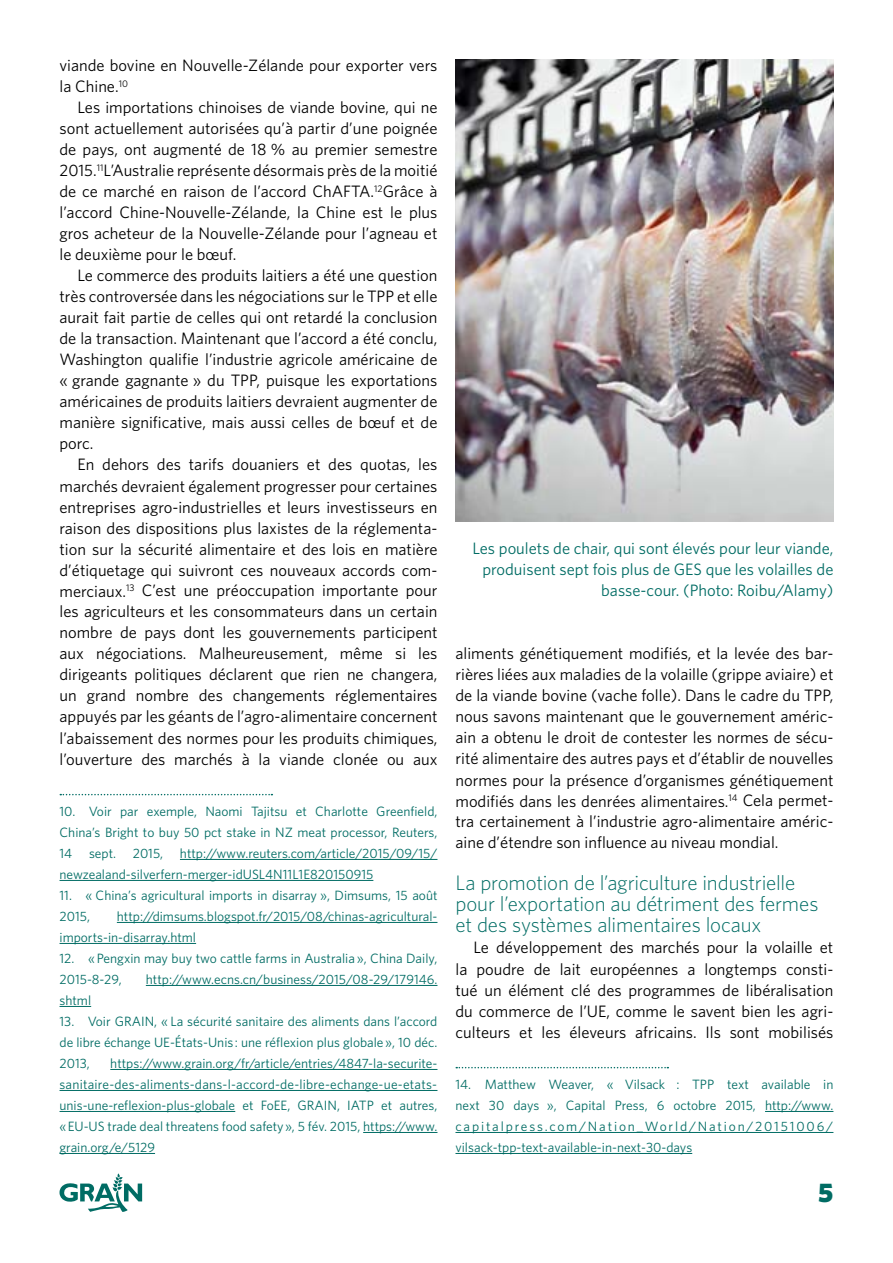
<style>
.page{position:relative;width:893px;height:1263px;background:#fff}
.page>*{position:absolute;margin:0;border:0;box-sizing:border-box;transform-origin:0 0}
.t1{font:900 27px "Whitney";color:#006c64}
.t2{font:300 21px/21px "Whitney";letter-spacing:-.005em;color:#006c64}
.t3{font:16.5px/21px "Whitney";color:#000;text-align:justify}
.t4{font:16.5px/21px "Whitney";color:#006c64;text-align:right}
.t5{font:13.5px/21px "Whitney";color:#006c64;text-align:justify}
</style>
<div class="page">
<svg style="left:60px;top:1173px;width:82px;height:39px"></svg>
<svg style="left:60px;top:794px;width:212px;height:1px"></svg>
<hr style="left:180px;top:859px;width:257px;height:1px;background:#006c64">
<hr style="left:60px;top:880px;width:313px;height:1px;background:#006c64">
<hr style="left:117px;top:922px;width:320px;height:1px;background:#006c64">
<hr style="left:60px;top:943px;width:136px;height:1px;background:#006c64">
<hr style="left:146px;top:985px;width:291px;height:1px;background:#006c64">
<hr style="left:60px;top:1006px;width:31px;height:1px;background:#006c64">
<hr style="left:110px;top:1069px;width:327px;height:1px;background:#006c64">
<hr style="left:60px;top:1090px;width:377px;height:1px;background:#006c64">
<hr style="left:60px;top:1111px;width:175px;height:1px;background:#006c64">
<hr style="left:363px;top:1132px;width:74px;height:1px;background:#006c64">
<hr style="left:60px;top:1153px;width:95px;height:1px;background:#006c64">
<svg style="left:456px;top:1067px;width:212px;height:1px"></svg>
<hr style="left:765px;top:1111px;width:68px;height:1px;background:#006c64">
<hr style="left:455px;top:1132px;width:378px;height:1px;background:#006c64">
<hr style="left:455px;top:1153px;width:237px;height:1px;background:#006c64">
<img style="left:455px;top:60px;width:378px;height:462px">
<p class="t3" style="left:60px;top:55px;width:379px">viande bovine en Nouvelle-Zélande pour exporter vers la Chine.<sup>10</sup></p>
<p class="t3" style="left:60px;top:97px;width:379px;text-indent:18px">Les importations chinoises de viande bovine, qui ne sont actuellement autorisées qu’à partir d’une poignée de pays, ont augmenté de 18 % au premier semestre 2015.<sup>11</sup>L’Australie représente désormais près de la moitié de ce marché en raison de l’accord ChAFTA.<sup>12</sup>Grâce à l’accord Chine-Nouvelle-Zélande, la Chine est le plus gros acheteur de la Nouvelle-Zélande pour l’agneau et le deuxième pour le bœuf.</p>
<p class="t3" style="left:60px;top:265px;width:379px;text-indent:18px">Le commerce des produits laitiers a été une question très controversée dans les négociations sur le TPP et elle aurait fait partie de celles qui ont retardé la conclusion de la transaction. Maintenant que l’accord a été conclu, Washington qualifie l’industrie agricole américaine de « grande gagnante » du TPP, puisque les exportations américaines de produits laitiers devraient augmenter de manière significative, mais aussi celles de bœuf et de porc.</p>
<p class="t3" style="left:60px;top:454px;width:379px;text-indent:18px">En dehors des tarifs douaniers et des quotas, les marchés devraient également progresser pour certaines entreprises agro-industrielles et leurs investisseurs en raison des dispositions plus laxistes de la réglementa&shy;tion sur la sécurité alimentaire et des lois en matière d’étiquetage qui suivront ces nouveaux accords com&shy;merciaux.<sup>13</sup> C’est une préoccupation importante pour les agriculteurs et les consommateurs dans un certain nombre de pays dont les gouvernements participent aux négociations. Malheureusement, même si les dirigeants politiques déclarent que rien ne changera, un grand nombre des changements réglementaires appuyés par les géants de l’agro-alimentaire concernent l’abaissement des normes pour les produits chimiques, l’ouverture des marchés à la viande clonée ou aux</p>
<p class="t5" style="left:60px;top:800px;width:379px">10. Voir par exemple, Naomi Tajitsu et Charlotte Greenfield, China’s Bright to buy 50 pct stake in NZ meat processor, Reuters, 14 sept. 2015, http://www.reuters.com/article/2015/09/15/ newzealand-silverfern-merger-idUSL4N11L1E820150915</p>
<p class="t5" style="left:60px;top:884px;width:379px">11. « China’s agricultural imports in disarray », Dimsums, 15 août<br>2015,</p>
<p class="t5" style="left:60px;top:905px;width:379px;text-indent:57px">http://dimsums.blogspot.fr/2015/08/chinas-agricultural&shy;imports-in-disarray.html</p>
<p class="t5" style="left:60px;top:947px;width:379px">12. « Pengxin may buy two cattle farms in Australia », China Daily,<br>2015-8-29,</p>
<p class="t5" style="left:146px;top:968px;width:293px">http://www.ecns.cn/business/2015/08-29/179146.</p>
<p class="t5" style="left:60px;top:989px;width:33px">shtml</p>
<p class="t5" style="left:60px;top:1010px;width:379px">13. Voir GRAIN, « La sécurité sanitaire des aliments dans l’accord de libre échange UE-États-Unis : une réflexion plus globale », 10 déc.<br>2013,</p>
<p class="t5" style="left:60px;top:1052px;width:379px;text-indent:51px">https://www.grain.org/fr/article/entries/4847-la-securite&shy;sanitaire-des-aliments-dans-l-accord-de-libre-echange-ue-etats&shy;unis-une-reflexion-plus-globale et FoEE, GRAIN, IATP et autres, « EU-US trade deal threatens food safety », 5 fév. 2015, https://www. grain.org/e/5129</p>
<p class="t4" style="left:472px;top:538px;width:362px">Les poulets de chair, qui sont élevés pour leur viande, produisent sept fois plus de GES que les volailles de basse-cour. (Photo: Roibu/Alamy)</p>
<p class="t3" style="left:455px;top:643px;width:379px">aliments génétiquement modifiés, et la levée des bar&shy;rières liées aux maladies de la volaille (grippe aviaire) et de la viande bovine (vache folle). Dans le cadre du TPP, nous savons maintenant que le gouvernement améric&shy;ain a obtenu le droit de contester les normes de sécu&shy;rité alimentaire des autres pays et d’établir de nouvelles normes pour la présence d’organismes génétiquement modifiés dans les denrées alimentaires.<sup>14</sup> Cela permet&shy;tra certainement à l’industrie agro-alimentaire améric&shy;aine d’étendre son influence au niveau mondial.</p>
<p class="t2" style="left:455px;top:872px;width:364px">La promotion de l’agriculture industrielle pour l’exportation au détriment des fermes et des systèmes alimentaires locaux</p>
<p class="t3" style="left:455px;top:937px;width:379px;text-indent:18px">Le développement des marchés pour la volaille et la poudre de lait européennes a longtemps consti&shy;tué un élément clé des programmes de libéralisation du commerce de l’UE, comme le savent bien les agri&shy;culteurs et les éleveurs africains. Ils sont mobilisés</p>
<p class="t5" style="left:455px;top:1073px;width:379px">14. Matthew Weaver, « Vilsack : TPP text available in next 30 days », Capital Press, 6 octobre 2015, http://www. capitalpress.com/Nation_World/Nation/20151006/ vilsack-tpp-text-available-in-next-30-days</p>
<h1 class="t1" style="left:818px;top:1176px;width:17px">5</h1>
</div>
